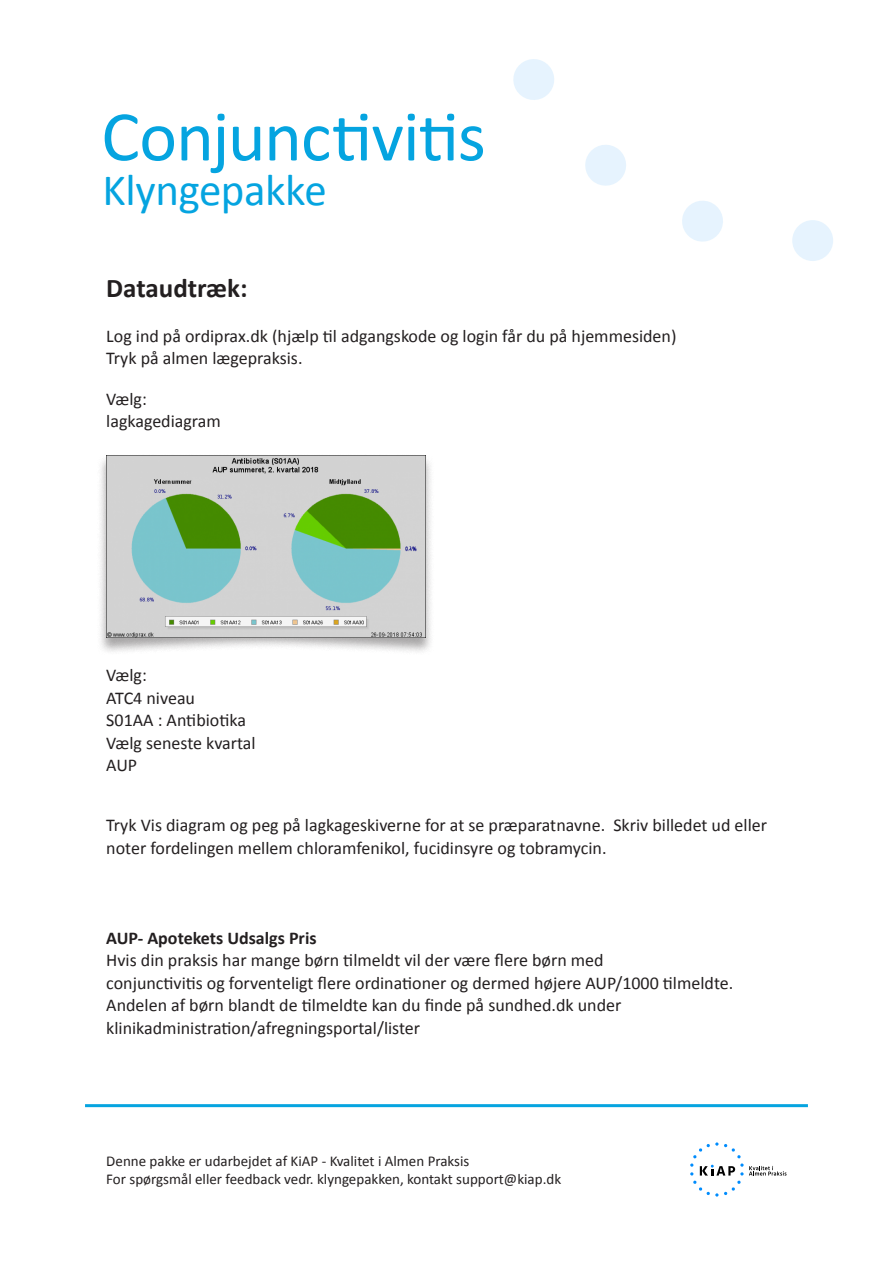
<style>
.page{position:relative;width:893px;height:1263px;background:#fff}
.page>*{position:absolute;margin:0;border:0;box-sizing:border-box;transform-origin:0 0}
.t1{font:72px "Calibri";letter-spacing:-.015em;color:#05a4e0}
.t2{font:45px "Calibri";letter-spacing:-.01em;color:#05a4e0}
.t3{font:700 27px "Calibri";color:#231f20}
.t4{font:18px/22.5px "Calibri";color:#231f20}
.t5{font:700 18px "Calibri";color:#231f20}
.t6{font:15px/18px "Calibri";color:#231f20}
</style>
<div class="page">
<div style="left:97px;top:454px;width:338px;height:201px;background:#231f20;opacity:.4"></div>
<svg style="left:513px;top:59px;width:41px;height:41px"></svg>
<svg style="left:585px;top:145px;width:41px;height:41px"></svg>
<svg style="left:682px;top:201px;width:41px;height:41px"></svg>
<div style="left:792px;top:220px;width:41px;height:41px;background:#e6f3fe;border-radius:50%"></div>
<svg style="left:690px;top:1142px;width:96px;height:54px"></svg>
<hr style="left:85px;top:1104px;width:723px;height:3px;background:#05a4e0">
<img style="left:106px;top:455px;width:319px;height:182px">
<h1 class="t1" style="left:101px;top:92px;width:386px">Conjunctivitis</h1>
<h2 class="t2" style="left:103px;top:162px;width:226px">Klyngepakke</h2>
<p class="t3" style="left:106px;top:269px;width:143px">Dataudtræk:</p>
<p class="t4" style="left:106px;top:324px;width:572px">Log ind på ordiprax.dk (hjælp til adgangskode og login får du på hjemmesiden)</p>
<p class="t4" style="left:106px;top:346px;width:198px">Tryk på almen lægepraksis.</p>
<p class="t4" style="left:106px;top:387px;width:42px">Vælg:</p>
<p class="t4" style="left:106px;top:409px;width:116px">lagkagediagram</p>
<p class="t4" style="left:106px;top:663px;width:42px">Vælg:</p>
<p class="t4" style="left:106px;top:685px;width:90px">ATC4 niveau</p>
<p class="t4" style="left:106px;top:708px;width:141px">S01AA : Antibiotika</p>
<p class="t4" style="left:106px;top:730px;width:151px">Vælg seneste kvartal</p>
<p class="t4" style="left:106px;top:753px;width:32px">AUP</p>
<p class="t4" style="left:106px;top:813px;width:662px">Tryk Vis diagram og peg på lagkageskiverne for at se præparatnavne. Skriv billedet ud eller noter fordelingen mellem chloramfenikol, fucidinsyre og tobramycin.</p>
<p class="t5" style="left:106px;top:925px;width:212px">AUP- Apotekets Udsalgs Pris</p>
<p class="t4" style="left:106px;top:948px;width:499px">Hvis din praksis har mange børn tilmeldt vil der være flere børn med</p>
<p class="t4" style="left:106px;top:971px;width:629px">conjunctivitis og forventeligt flere ordinationer og dermed højere AUP/1000 tilmeldte.</p>
<p class="t4" style="left:106px;top:993px;width:517px">Andelen af børn blandt de tilmeldte kan du finde på sundhed.dk under</p>
<p class="t4" style="left:106px;top:1016px;width:315px">klinikadministration/afregningsportal/lister</p>
<p class="t6" style="left:106px;top:1151px;width:456px">Denne pakke er udarbejdet af KiAP - Kvalitet i Almen Praksis<br>For spørgsmål eller feedback vedr. klyngepakken, kontakt support@kiap.dk</p>
</div>
